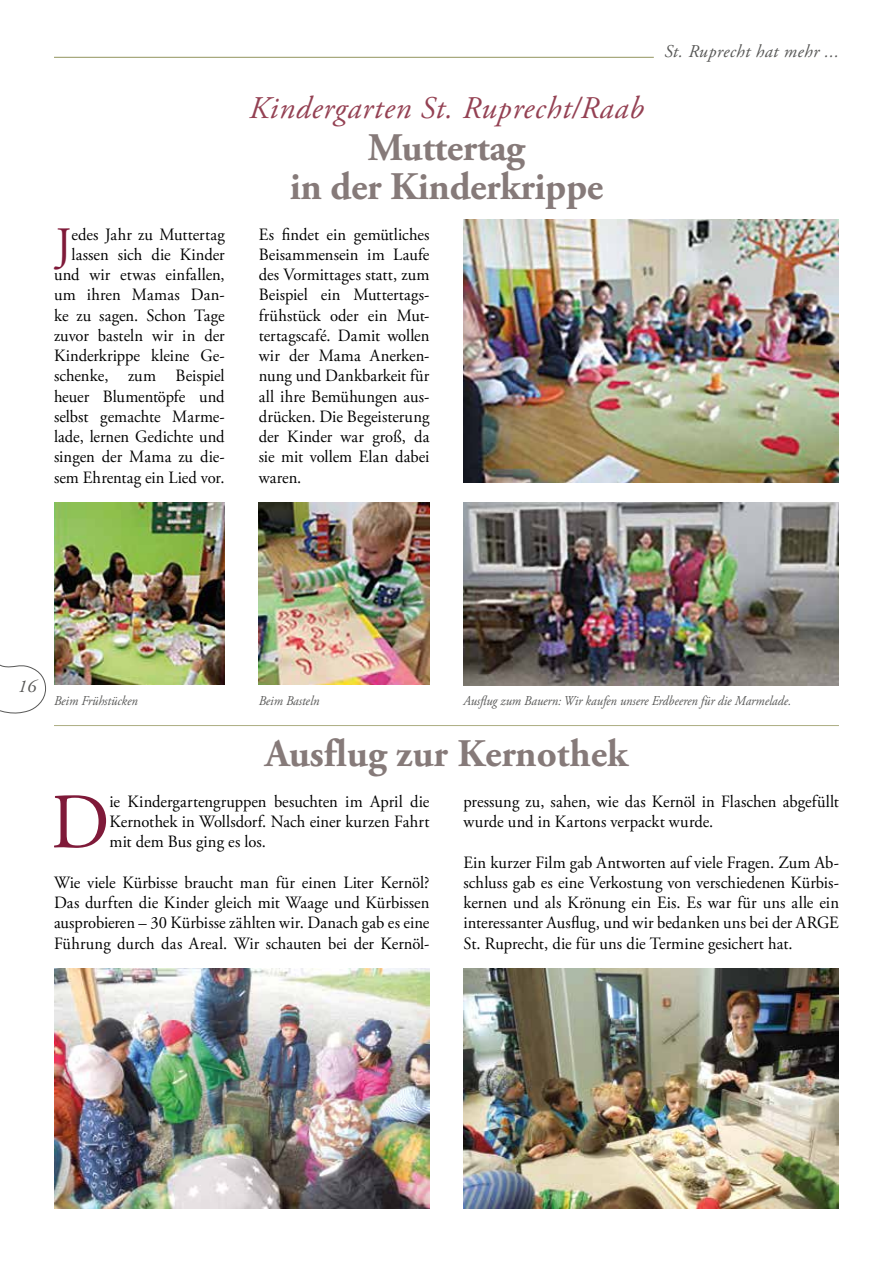
<style>
.page{position:relative;width:893px;height:1263px;background:#fff}
.page>*{position:absolute;margin:0;border:0;box-sizing:border-box;transform-origin:0 0}
.t1{font:78.3px "Adobe Garamond Pro";color:#7f1a39;scale:.96 1}
.t2{font:47.85px "Adobe Garamond Pro";color:#7f1a39;scale:.96 1}
.t3{font:700 39px/39px "Adobe Garamond Pro";letter-spacing:-.01em;color:#867a79;text-align:center}
.t4{font:italic 31.5px "Adobe Garamond Pro";letter-spacing:.025em;color:#944153}
.t5{font:italic 18px "Adobe Garamond Pro";letter-spacing:.025em;color:#575756}
.t6{font:17.25px/20.2px "Adobe Garamond Pro";color:#000;text-align:justify;scale:.96 1}
.t7{font:italic 13.5px "Adobe Garamond Pro";color:#575756;scale:.93 1}
</style>
<div class="page">
<svg style="left:0;top:664px;width:46px;height:50px"></svg>
<hr style="left:54px;top:57px;width:600px;height:1px;background:#92955e">
<hr style="left:54px;top:725px;width:785px;height:1px;background:#acad82">
<img style="left:54px;top:503px;width:171px;height:182px">
<img style="left:259px;top:503px;width:170px;height:182px">
<img style="left:463px;top:503px;width:376px;height:182px">
<img style="left:54px;top:969px;width:375px;height:240px">
<img style="left:463px;top:969px;width:376px;height:240px">
<img style="left:463px;top:219px;width:376px;height:264px">
<p class="t6" style="left:54px;top:225px;width:179px;text-align:right">edes Jahr zu Muttertag lassen sich die Kinder und wir etwas einfallen, um ihren Mamas Dan&shy;ke zu sagen. Schon Tage zuvor basteln wir in der<br>Kinderkrippe kleine Ge&shy;schenke, zum Beispiel heuer Blumentöpfe und selbst gemachte Marme&shy;lade, lernen Gedichte und singen der Mama zu die&shy;sem Ehrentag ein Lied vor.</p>
<h2 class="t2" style="left:56px;top:216px;width:18px">J</h2>
<h3 class="t4" style="left:249px;top:89px;width:396px">Kindergarten St. Ruprecht/Raab</h3>
<h3 class="t3" style="left:290px;top:129px;width:315px">Muttertag<br>in der Kinderkrippe</h3>
<p class="t6" style="left:259px;top:225px;width:179px">Es findet ein gemütliches Beisammensein im Laufe des Vormittages statt, zum Beispiel ein Muttertags&shy;frühstück oder ein Mut&shy;tertagscafé. Damit wollen wir der Mama Anerken&shy;nung und Dankbarkeit für all ihre Bemühungen aus&shy;drücken. Die Begeisterung der Kinder war groß, da sie mit vollem Elan dabei waren.</p>
<p class="t5" style="left:664px;top:41px;width:176px">St. Ruprecht hat mehr ...</p>
<p class="t5" style="left:18px;top:676px;width:20px">16</p>
<p class="t7" style="left:54px;top:693px;width:92px">Beim Frühstücken</p>
<p class="t7" style="left:259px;top:693px;width:67px">Beim Basteln</p>
<p class="t7" style="left:463px;top:693px;width:354px">Ausflug zum Bauern: Wir kaufen unsere Erdbeeren für die Marmelade.</p>
<h3 class="t3" style="left:265px;top:735px;width:364px">Ausflug zur Kernothek</h3>
<p class="t6" style="left:463px;top:792px;width:393px">pressung zu, sahen, wie das Kernöl in Flaschen abgefüllt wurde und in Kartons verpackt wurde.</p>
<p class="t6" style="left:463px;top:852px;width:393px">Ein kurzer Film gab Antworten auf viele Fragen. Zum Ab&shy;schluss gab es eine Verkostung von verschiedenen Kürbis&shy;kernen und als Krönung ein Eis. Es war für uns alle ein interessanter Ausflug, und wir bedanken uns bei der ARGE St. Ruprecht, die für uns die Termine gesichert hat.</p>
<h1 class="t1" style="left:51px;top:775px;width:63px">D</h1>
<p class="t6" style="left:110px;top:792px;width:335px">ie Kindergartengruppen besuchten im April die Kernothek in Wollsdorf. Nach einer kurzen Fahrt mit dem Bus ging es los.</p>
<p class="t6" style="left:54px;top:873px;width:393px">Wie viele Kürbisse braucht man für einen Liter Kernöl?<br>Das durften die Kinder gleich mit Waage und Kürbissen ausprobieren – 30 Kürbisse zählten wir. Danach gab es eine Führung durch das Areal. Wir schauten bei der Kernöl-</p>
</div>
